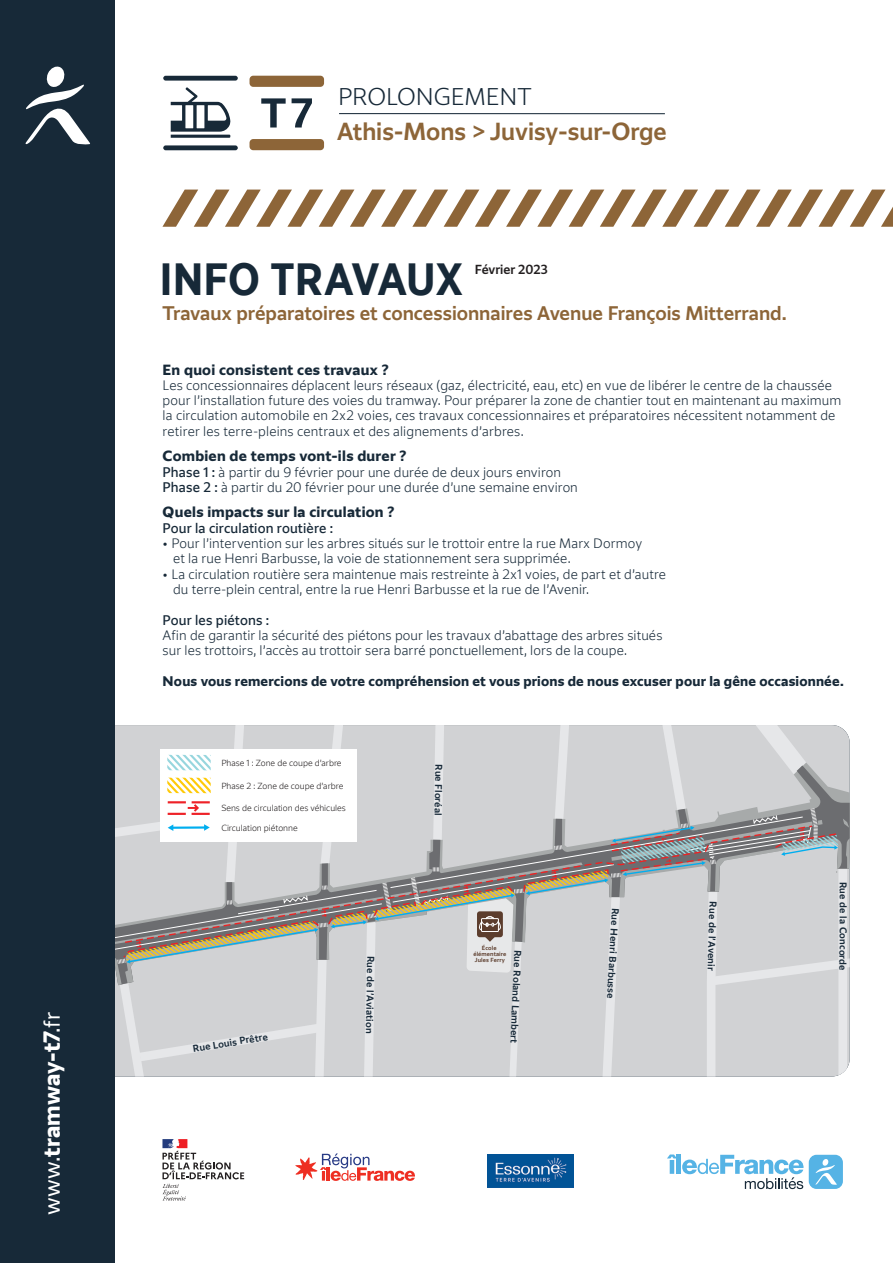
<style>
.page{position:relative;width:893px;height:1263px;background:#fff}
.page>*{position:absolute;margin:0;border:0;box-sizing:border-box;transform-origin:0 0}
.t1{font:700 45px "Gotham Narrow";letter-spacing:-.01em;color:#172938}
.t2{font:500 22.5px "Grand Paris";color:#8d6538}
.t3{font:300 expanded 22.5px "Grand Paris";color:#172938}
.t4{font:700 21.15px "Grand Paris";letter-spacing:.005em;color:#fff}
.t5{font:500 18px "Grand Paris";color:#8d6538}
.t6{font:700 13.5px "Grand Paris";letter-spacing:.02em;color:#172938}
.t7{font:300 expanded 12.75px/15.3px "Grand Paris";letter-spacing:.01em;color:#172938}
.t8{font:700 12.75px "Grand Paris";letter-spacing:.015em;color:#172938}
.t9{font:12.75px "Grand Paris";letter-spacing:.01em;color:#172938}
.t10{font:500 12px "Grand Paris";color:#231f20}
.t11{font:500 9px "Grand Paris";letter-spacing:.02em;color:#172938}
.t12{font:300 expanded 8.25px "Grand Paris";color:#231f20}
.t13{font:500 5.4px/6px "Grand Paris";color:#5c3d2d;text-align:center}
.s1{font-weight:300}
.s2{font-weight:400;font-stretch:normal}
</style>
<div class="page">
<div style="left:0;top:0;width:114px;height:1263px;background:#172938"></div>
<svg style="left:25px;top:66px;width:65px;height:79px"></svg>
<svg style="left:162px;top:190px;width:731px;height:37px"></svg>
<hr style="left:339px;top:113px;width:326px;height:1px;background:#172938">
<div style="left:163px;top:76px;width:75px;height:5px;background:#172938;border-radius:2px"></div>
<div style="left:163px;top:145px;width:75px;height:5px;background:#172938;border-radius:2px"></div>
<svg style="left:171px;top:87px;width:59px;height:51px"></svg>
<div style="left:250px;top:76px;width:74px;height:11px;background:#8d6538;border-radius:4px"></div>
<div style="left:250px;top:139px;width:74px;height:11px;background:#8d6538;border-radius:4px"></div>
<svg style="left:261px;top:98px;width:25px;height:29px"></svg>
<svg style="left:292px;top:98px;width:20px;height:29px"></svg>
<svg style="left:295px;top:1153px;width:120px;height:28px"></svg>
<svg style="left:162px;top:1139px;width:82px;height:61px"></svg>
<svg style="left:667px;top:1154px;width:137px;height:35px"></svg>
<div style="left:809px;top:1155px;width:34px;height:34px;background:#55b3e5;border-radius:8px"></div>
<svg style="left:815px;top:1159px;width:22px;height:26px"></svg>
<img style="left:488px;top:1154px;width:85px;height:34px">
<svg style="left:114px;top:725px;width:736px;height:351px;background:#c4c5c7"></svg>
<h3 class="t4" style="left:38px;top:1215px;width:205px;rotate:-90deg"><span class="s1">www.</span>tramway-t7<span class="s1">.fr</span></h3>
<h2 class="t3" style="left:338px;top:82px;width:195px">PROLONGEMENT</h2>
<h2 class="t2" style="left:337px;top:117px;width:331px">Athis-Mons &gt; Juvisy-sur-Orge</h2>
<h1 class="t1" style="left:159px;top:251px;width:306px">INFO TRAVAUX</h1>
<p class="t10" style="left:475px;top:261px;width:74px">Février 2023</p>
<h3 class="t5" style="left:163px;top:302px;width:626px">Travaux préparatoires et concessionnaires Avenue François Mitterrand.</h3>
<p class="t6" style="left:163px;top:360px;width:227px">En quoi consistent ces travaux ?</p>
<p class="t7" style="left:163px;top:377px;width:680px">Les concessionnaires déplacent leurs réseaux (gaz, électricité, eau, etc) en vue de libérer le centre de la chaussée pour l’installation future des voies du tramway. Pour préparer la zone de chantier tout en maintenant au maximum la circulation automobile en 2x2 voies, ces travaux concessionnaires et préparatoires nécessitent notamment de retirer les terre-pleins centraux et des alignements d’arbres.</p>
<p class="t6" style="left:163px;top:447px;width:245px">Combien de temps vont-ils durer ?</p>
<p class="t7" style="left:163px;top:464px;width:417px"><span class="s2">Phase 1 :</span> à partir du 9 février pour une durée de deux jours environ<br><span class="s2">Phase 2 :</span> à partir du 20 février pour une durée d’une semaine environ</p>
<p class="t6" style="left:163px;top:503px;width:233px">Quels impacts sur la circulation ?</p>
<p class="t9" style="left:163px;top:519px;width:172px">Pour la circulation routière :</p>
<p class="t7" style="left:173px;top:535px;width:470px;text-indent:-11px">• Pour l’intervention sur les arbres situés sur le trottoir entre la rue Marx Dormoy et la rue Henri Barbusse, la voie de stationnement sera supprimée.</p>
<p class="t7" style="left:173px;top:566px;width:494px;text-indent:-11px">• La circulation routière sera maintenue mais restreinte à 2x1 voies, de part et d’autre du terre-plein central, entre la rue Henri Barbusse et la rue de l’Avenir.</p>
<p class="t9" style="left:163px;top:611px;width:108px">Pour les piétons :</p>
<p class="t7" style="left:163px;top:627px;width:501px">Afin de garantir la sécurité des piétons pour les travaux d’abattage des arbres situés sur les trottoirs, l’accès au trottoir sera barré ponctuellement, lors de la coupe.</p>
<p class="t8" style="left:163px;top:672px;width:683px">Nous vous remercions de votre compréhension et vous prions de nous excuser pour la gêne occasionnée.</p>
<p class="t12" style="left:221px;top:758px;width:122px">Phase 1 : Zone de coupe d’arbre</p>
<p class="t12" style="left:221px;top:781px;width:124px">Phase 2 : Zone de coupe d’arbre</p>
<p class="t12" style="left:221px;top:802px;width:126px">Sens de circulation des véhicules</p>
<p class="t12" style="left:221px;top:822px;width:78px">Circulation piétonne</p>
<p class="t11" style="left:192px;top:1042px;width:77px;rotate:-9deg">Rue Louis Prêtre</p>
<p class="t11" style="left:377px;top:956px;width:79px;rotate:91deg">Rue de l’Aviation</p>
<p class="t11" style="left:445px;top:764px;width:53px;rotate:91deg">Rue Floréal</p>
<p class="t13" style="left:474px;top:944px;width:34px;rotate:1deg">École élémentaire<br>Jules Ferry</p>
<p class="t11" style="left:524px;top:950px;width:95px;rotate:93deg">Rue Roland Lambert</p>
<p class="t11" style="left:621px;top:908px;width:92px;rotate:93deg">Rue Henri Barbusse</p>
<p class="t11" style="left:719px;top:902px;width:71px;rotate:92deg">Rue de l’Avenir</p>
<p class="t11" style="left:849px;top:882px;width:90px;rotate:90deg">Rue de la Concorde</p>
</div>
